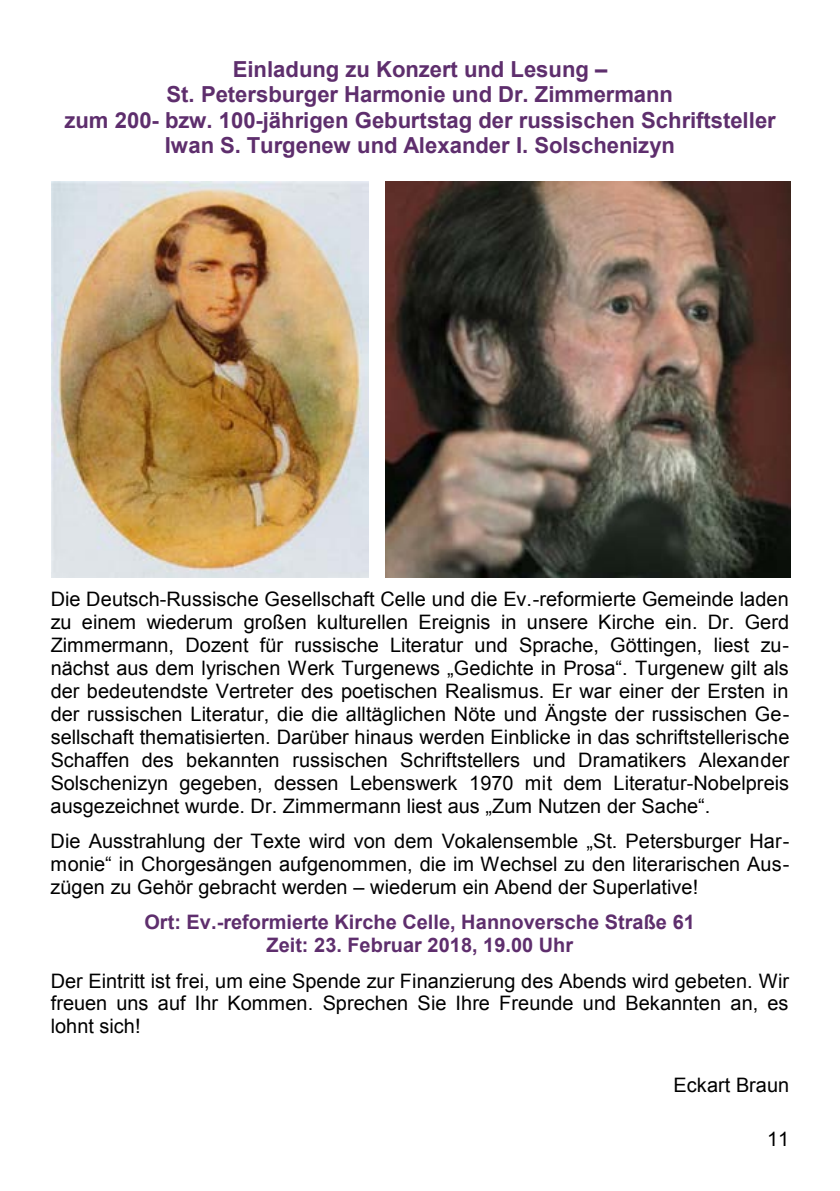
<style>
.page{position:relative;width:840px;height:1191px;background:#fff}
.page>*{position:absolute;margin:0;border:0;box-sizing:border-box;transform-origin:0 0}
.t1{font:700 22px/25.2px "Arial";color:#5e2e6d;text-align:center}
.t2{font:20px/23px "Arial";color:#000;text-align:justify}
.t3{font:20px/23px "Arial";color:#000;text-align:justify}
.t4{font:700 20px/23px "Arial";color:#5e2e6d;text-align:center}
.s1{font-style:inherit}
</style>
<div class="page">
<img style="left:51px;top:181px;width:318px;height:397px">
<img style="left:386px;top:181px;width:404px;height:397px">
<p class="t1" style="left:64px;top:57px;width:712px">Einladung zu Konzert und Lesung <span class="s1">–<br></span>St. Petersburger Harmonie und Dr. Zimmermann<br>zum 200- bzw. 100-jährigen Geburtstag der russischen Schriftsteller Iwan S. Turgenew und Alexander I. Solschenizyn</p>
<p class="t2" style="left:51px;top:588px;width:739px">Die Deutsch-Russische Gesellschaft Celle und die Ev.-reformierte Gemeinde laden zu einem wiederum großen kulturellen Ereignis in unsere Kirche ein. Dr. Gerd Zimmermann, Dozent für russische Literatur und Sprache, Göttingen, liest zu&shy;nächst aus dem lyrische<span class="s1">n Werk Turgenews „Gedichte in Prosa“.</span> Turgenew gilt als der bedeutendste Vertreter des poetischen Realismus. Er war einer der Ersten in der russischen Literatur, die die alltäglichen Nöte und Ängste der russischen Ge&shy;sellschaft thematisierten. Darüber hinaus werden Einblicke in das schriftstellerische Schaffen des bekannten russischen Schriftstellers und Dramatikers Alexander Solschenizyn gegeben, dessen Lebenswerk 1970 mit dem Literatur-Nobelpreis ausgezeichnet wurde. Dr. Zimmer<span class="s1">mann liest aus „Zum Nutzen der Sache“.</span></p>
<p class="t3" style="left:51px;top:830px;width:739px">Die Ausstrahlung der Texte wird von dem Vokalensemble „St. Petersburger Har&shy;monie“ in Chorgesängen aufgenommen, die im Wechsel zu den literarischen Aus&shy;<span class="s1">zügen zu Gehör gebracht werden</span> – <span class="s1">wiederum ein Abend der Superlative!</span></p>
<p class="t4" style="left:144px;top:911px;width:551px">Ort: Ev.-reformierte Kirche Celle, Hannoversche Straße 61<br>Zeit: 23. Februar 2018, 19.00 Uhr</p>
<p class="t2" style="left:51px;top:969px;width:739px">Der Eintritt ist frei, um eine Spende zur Finanzierung des Abends wird gebeten. Wir freuen uns auf Ihr Kommen. Sprechen Sie Ihre Freunde und Bekannten an, es lohnt sich!</p>
<p class="t2" style="left:673px;top:1073px;width:117px">Eckart Braun</p>
<p class="t2" style="left:766px;top:1127px;width:24px">11</p>
</div>
